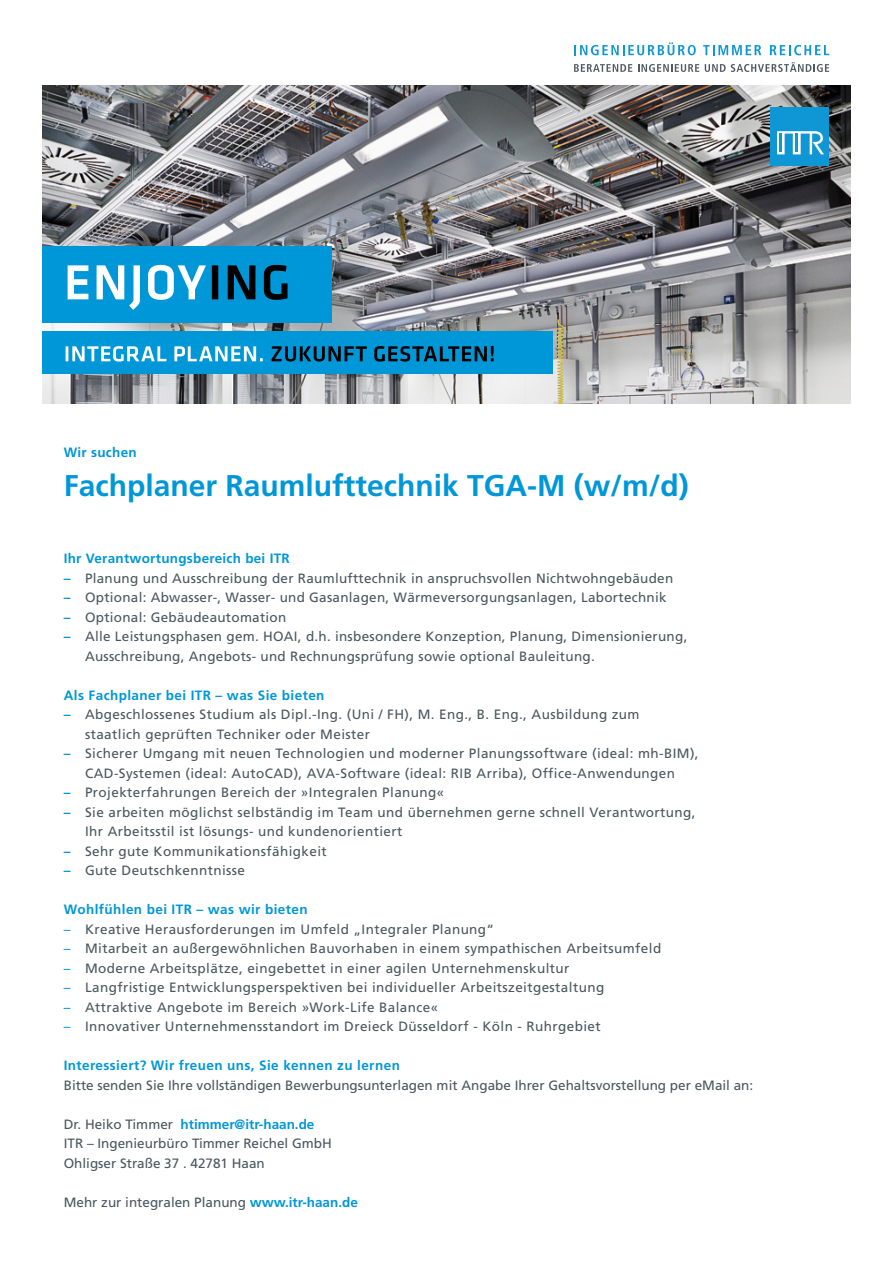
<style>
.page{position:relative;width:893px;height:1263px;background:#fff}
.page>*{position:absolute;margin:0;border:0;box-sizing:border-box;transform-origin:0 0}
.t1{font:700 30px "Frutiger";color:#0097d8}
.t2{font:13.5px "Frutiger";letter-spacing:.03em;color:#49575f}
.t3{font:13.5px "Frutiger";color:#49575f}
.t4{font:700 13.5px "Frutiger";letter-spacing:.03em;color:#0097d8}
.t5{font:700 13.5px "Frutiger";color:#0097d8}
.s1{font-weight:700;color:#0097d8}
.s2{color:#0097d8}
.s3{font-weight:400;color:#49575f}
</style>
<div class="page">
<img style="left:43px;top:85px;width:807px;height:319px">
<div style="left:43px;top:247px;width:289px;height:76px;background:#0097d8"></div>
<div style="left:43px;top:332px;width:510px;height:42px;background:#0097d8"></div>
<svg style="left:212px;top:265px;width:76px;height:35px"></svg>
<svg style="left:68px;top:265px;width:138px;height:45px"></svg>
<svg style="left:272px;top:346px;width:222px;height:16px"></svg>
<svg style="left:66px;top:346px;width:197px;height:16px"></svg>
<svg style="left:574px;top:43px;width:122px;height:12px"></svg>
<svg style="left:703px;top:45px;width:58px;height:10px"></svg>
<svg style="left:770px;top:45px;width:59px;height:10px"></svg>
<svg style="left:574px;top:64px;width:58px;height:8px"></svg>
<svg style="left:638px;top:64px;width:61px;height:8px"></svg>
<svg style="left:705px;top:62px;width:124px;height:10px"></svg>
<div style="left:770px;top:107px;width:59px;height:59px;background:#0f97d5"></div>
<svg style="left:777px;top:131px;width:47px;height:23px"></svg>
<hr style="left:779px;top:134px;width:3px;height:18px;background:#0f97d5">
<hr style="left:795px;top:134px;width:3px;height:18px;background:#0f97d5">
<p class="t4" style="left:64px;top:444px;width:74px">Wir suchen</p>
<p class="t1" style="left:64px;top:468px;width:627px">Fachplaner Raumlufttechnik TGA-M (w/m/d)</p>
<p class="t4" style="left:64px;top:551px;width:227px">Ihr Verantwortungsbereich bei ITR</p>
<p class="t2" style="left:64px;top:570px;width:611px"><span class="s1">–</span> Planung und Ausschreibung der Raumlufttechnik in anspruchsvollen Nichtwohngebäuden</p>
<p class="t2" style="left:64px;top:590px;width:604px"><span class="s1">–</span> Optional: Abwasser-, Wasser- und Gasanlagen, Wärmeversorgungsanlagen, Labortechnik</p>
<p class="t2" style="left:64px;top:609px;width:224px"><span class="s1">–</span> Optional: Gebäudeautomation</p>
<p class="t2" style="left:64px;top:629px;width:625px"><span class="s1">–</span> Alle Leistungsphasen gem. HOAI, d.h. insbesondere Konzeption, Planung, Dimensionierung,</p>
<p class="t2" style="left:85px;top:648px;width:511px">Ausschreibung, Angebots- und Rechnungsprüfung sowie optional Bauleitung.</p>
<p class="t4" style="left:64px;top:687px;width:262px">Als Fachplaner bei ITR – was Sie bieten</p>
<p class="t2" style="left:64px;top:707px;width:577px"><span class="s1">–</span> Abgeschlossenes Studium als Dipl.-Ing. (Uni / FH), M. Eng., B. Eng., Ausbildung zum</p>
<p class="t2" style="left:85px;top:726px;width:286px">staatlich geprüften Techniker oder Meister</p>
<p class="t2" style="left:64px;top:746px;width:636px"><span class="s1">–</span> Sicherer Umgang mit neuen Technologien und moderner Planungssoftware (ideal: mh-BIM),</p>
<p class="t2" style="left:85px;top:765px;width:592px">CAD-Systemen (ideal: AutoCAD), AVA-Software (ideal: RIB Arriba), Office-Anwendungen</p>
<p class="t2" style="left:64px;top:785px;width:382px"><span class="s1">–</span> Projekterfahrungen Bereich der »Integralen Planung«</p>
<p class="t2" style="left:64px;top:804px;width:633px"><span class="s1">–</span> Sie arbeiten möglichst selbständig im Team und übernehmen gerne schnell Verantwortung,</p>
<p class="t2" style="left:85px;top:824px;width:319px">Ihr Arbeitsstil ist lösungs- und kundenorientiert</p>
<p class="t2" style="left:64px;top:843px;width:265px"><span class="s1">–</span> Sehr gute Kommunikationsfähigkeit</p>
<p class="t2" style="left:64px;top:863px;width:183px"><span class="s1">–</span> Gute Deutschkenntnisse</p>
<p class="t4" style="left:64px;top:902px;width:245px">Wohlfühlen bei ITR – was wir bieten</p>
<p class="t2" style="left:64px;top:921px;width:432px"><span class="s2">–</span> Kreative Herausforderungen im Umfeld „Integraler Planung“</p>
<p class="t2" style="left:64px;top:941px;width:599px"><span class="s2">–</span> Mitarbeit an außergewöhnlichen Bauvorhaben in einem sympathischen Arbeitsumfeld</p>
<p class="t2" style="left:64px;top:960px;width:507px"><span class="s2">–</span> Moderne Arbeitsplätze, eingebettet in einer agilen Unternehmenskultur</p>
<p class="t2" style="left:64px;top:980px;width:542px"><span class="s2">–</span> Langfristige Entwicklungsperspektiven bei individueller Arbeitszeitgestaltung</p>
<p class="t2" style="left:64px;top:999px;width:376px"><span class="s2">–</span> Attraktive Angebote im Bereich »Work-Life Balance«</p>
<p class="t2" style="left:64px;top:1019px;width:538px"><span class="s2">–</span> Innovativer Unternehmensstandort im Dreieck Düsseldorf - Köln - Ruhrgebiet</p>
<p class="t4" style="left:64px;top:1058px;width:338px">Interessiert? Wir freuen uns, Sie kennen zu lernen</p>
<p class="t3" style="left:64px;top:1077px;width:691px">Bitte senden Sie Ihre vollständigen Bewerbungsunterlagen mit Angabe Ihrer Gehaltsvorstellung per eMail an:</p>
<p class="t5" style="left:64px;top:1116px;width:252px"><span class="s3">Dr. Heiko Timmer</span> htimmer@itr-haan.de</p>
<p class="t3" style="left:64px;top:1136px;width:270px">ITR – Ingenieurbüro Timmer Reichel GmbH</p>
<p class="t3" style="left:64px;top:1155px;width:203px">Ohligser Straße 37 . 42781 Haan</p>
<p class="t3" style="left:64px;top:1194px;width:296px">Mehr zur integralen Planung <span class="s1">www.itr-haan.de</span></p>
</div>
